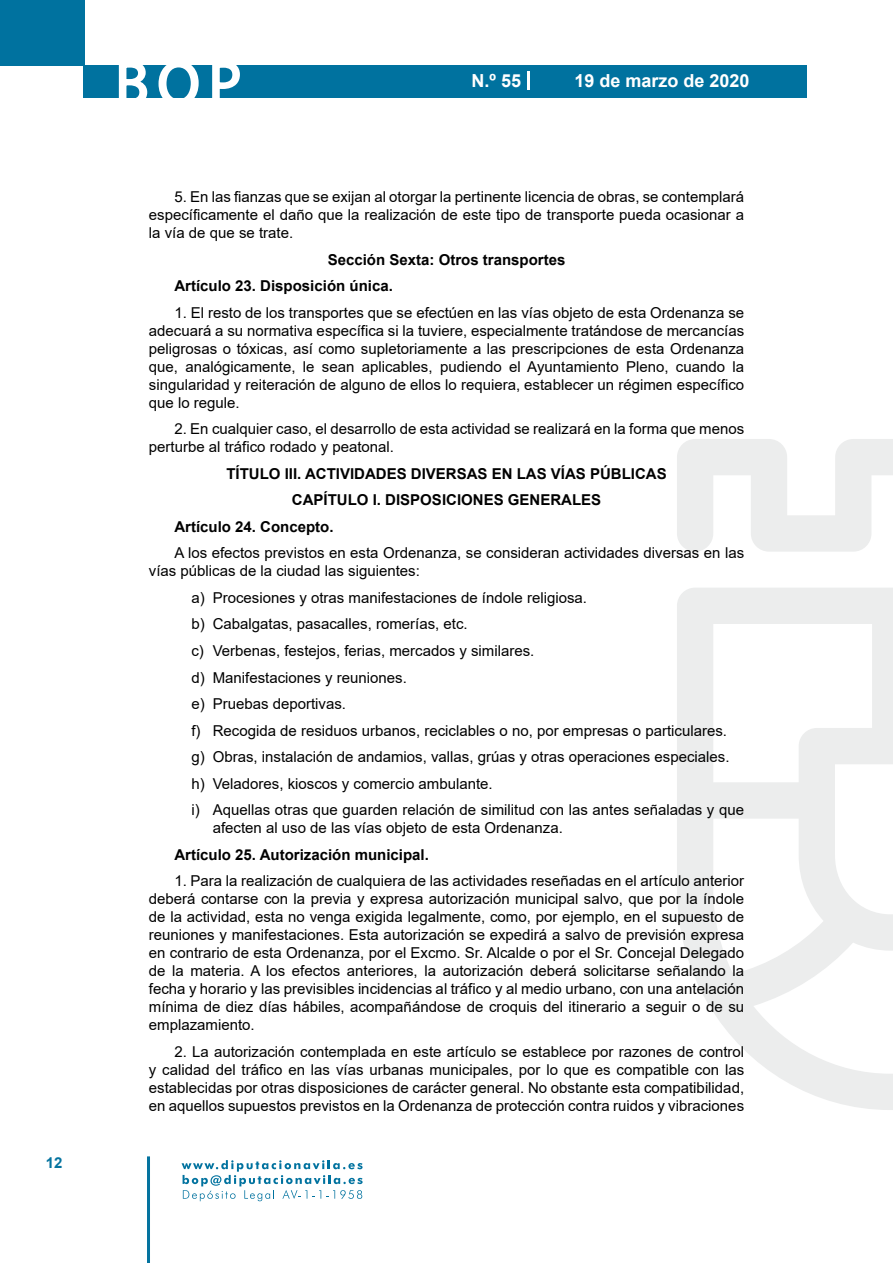
<style>
.page{position:relative;width:893px;height:1263px;background:#fff}
.page>*{position:absolute;margin:0;border:0;box-sizing:border-box;transform-origin:0 0}
.t1{font:500 61.5px "Avant Garde";color:#fff}
.t2{font:700 18px "Arial";color:#fff}
.t3{font:15px/18px "Arial";color:#000;text-align:justify}
.t4{font:700 15px/26.5px "Arial";color:#000}
.t5{font:700 15px "Arial";color:#04739f}
</style>
<div class="page">
<div style="left:0;top:0;width:85px;height:65px;background:#00729f"></div>
<div style="left:84px;top:65px;width:723px;height:33px;background:#00729f"></div>
<svg style="left:118px;top:65px;width:30px;height:33px"></svg>
<svg style="left:158px;top:65px;width:41px;height:33px"></svg>
<svg style="left:212px;top:65px;width:28px;height:33px"></svg>
<svg style="left:182px;top:1160px;width:181px;height:41px"></svg>
<hr style="left:147px;top:1156px;width:3px;height:107px;background:#04739f">
<svg style="left:528px;top:71px;width:2px;height:19px"></svg>
<svg style="left:677px;top:439px;width:216px;height:671px"></svg>
<p class="t5" style="left:46px;top:1152px;width:18px">12</p>
<h1 class="t1" style="left:115px;top:46px;width:128px">BOP</h1>
<p class="t2" style="left:472px;top:68px;width:51px">N.º 55</p>
<p class="t2" style="left:574px;top:68px;width:177px">19 de marzo de 2020</p>
<p class="t3" style="left:149px;top:188px;width:597px;text-indent:26px">5. En las fianzas que se exijan al otorgar la pertinente licencia de obras, se contemplará específicamente el daño que la realización de este tipo de transporte pueda ocasionar a la vía de que se trate.</p>
<p class="t4" style="left:174px;top:246px;width:392px;text-indent:153px">Sección Sexta: Otros transportes<br>Artículo 23. Disposición única.</p>
<p class="t3" style="left:149px;top:304px;width:597px;text-indent:26px">1. El resto de los transportes que se efectúen en las vías objeto de esta Ordenanza se adecuará a su normativa específica si la tuviere, especialmente tratándose de mercancías peligrosas o tóxicas, así como supletoriamente a las prescripciones de esta Ordenanza que, analógicamente, le sean aplicables, pudiendo el Ayuntamiento Pleno, cuando la singularidad y reiteración de alguno de ellos lo requiera, establecer un régimen específico que lo regule.</p>
<p class="t3" style="left:149px;top:420px;width:597px;text-indent:26px">2. En cualquier caso, el desarrollo de esta actividad se realizará en la forma que menos perturbe al tráfico rodado y peatonal.</p>
<p class="t4" style="left:226px;top:461px;width:442px">TÍTULO III. ACTIVIDADES DIVERSAS EN LAS VÍAS PÚBLICAS</p>
<p class="t4" style="left:292px;top:487px;width:311px">CAPÍTULO I. DISPOSICIONES GENERALES</p>
<p class="t4" style="left:174px;top:514px;width:161px">Artículo 24. Concepto.</p>
<p class="t3" style="left:149px;top:544px;width:597px;text-indent:26px">A los efectos previstos en esta Ordenanza, se consideran actividades diversas en las vías públicas de la ciudad las siguientes:</p>
<p class="t3" style="left:191px;top:584px;width:554px;line-height:26.5px;text-align:left">a) Procesiones y otras manifestaciones de índole religiosa.<br>b) Cabalgatas, pasacalles, romerías, etc.<br>c) Verbenas, festejos, ferias, mercados y similares.<br>d) Manifestaciones y reuniones.<br>e) Pruebas deportivas.<br>f) Recogida de residuos urbanos, reciclables o no, por empresas o particulares. g) Obras, instalación de andamios, vallas, grúas y otras operaciones especiales. h) Veladores, kioscos y comercio ambulante.<br>i) Aquellas otras que guarden relación de similitud con las antes señaladas y que</p>
<p class="t3" style="left:213px;top:819px;width:352px">afecten al uso de las vías objeto de esta Ordenanza.</p>
<p class="t4" style="left:174px;top:841px;width:256px">Artículo 25. Autorización municipal.</p>
<p class="t3" style="left:149px;top:872px;width:597px;text-indent:26px">1. Para la realización de cualquiera de las actividades reseñadas en el artículo anterior deberá contarse con la previa y expresa autorización municipal salvo, que por la índole de la actividad, esta no venga exigida legalmente, como, por ejemplo, en el supuesto de reuniones y manifestaciones. Esta autorización se expedirá a salvo de previsión expresa en contrario de esta Ordenanza, por el Excmo. Sr. Alcalde o por el Sr. Concejal Delegado de la materia. A los efectos anteriores, la autorización deberá solicitarse señalando la fecha y horario y las previsibles incidencias al tráfico y al medio urbano, con una antelación mínima de diez días hábiles, acompañándose de croquis del itinerario a seguir o de su emplazamiento.</p>
<p class="t3" style="left:149px;top:1042px;width:597px;text-indent:26px">2. La autorización contemplada en este artículo se establece por razones de control y calidad del tráfico en las vías urbanas municipales, por lo que es compatible con las establecidas por otras disposiciones de carácter general. No obstante esta compatibilidad, en aquellos supuestos previstos en la Ordenanza de protección contra ruidos y vibraciones</p>
</div>
